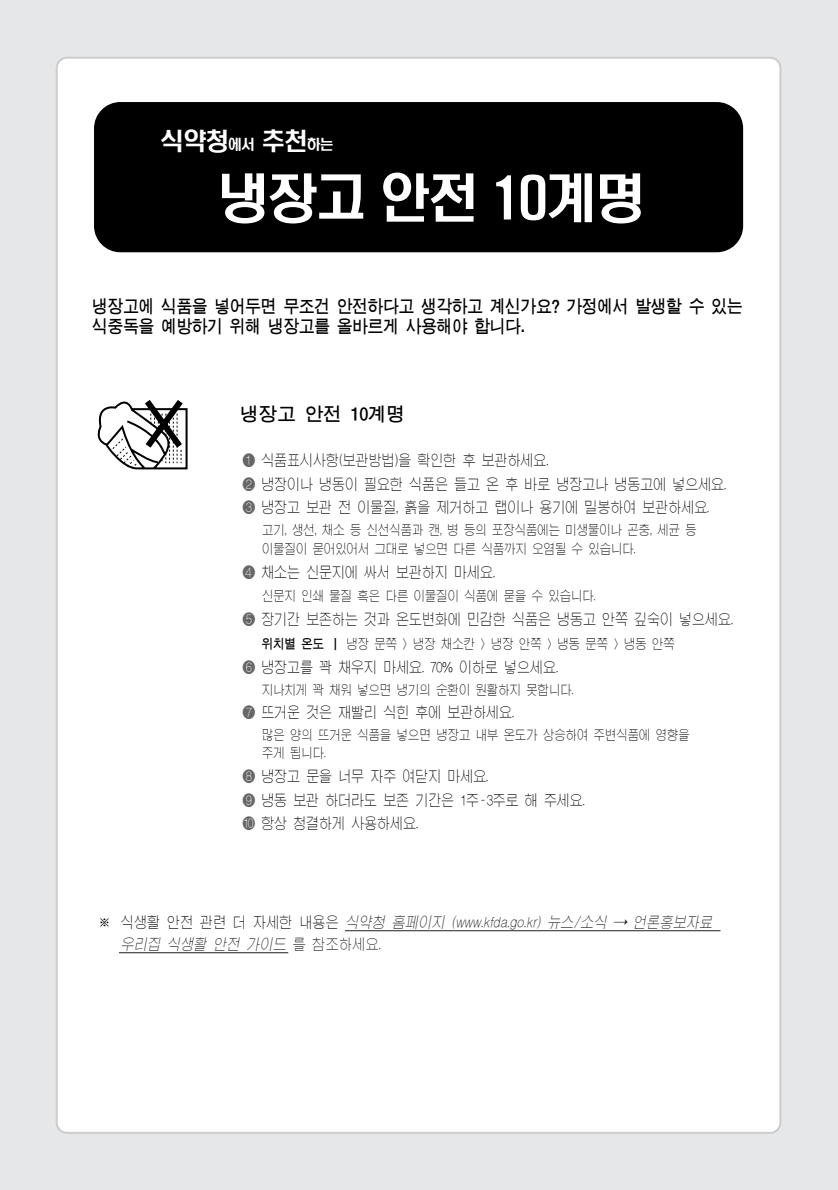
<style>
.page{position:relative;width:838px;height:1190px;background:#e6e7e9}
.page>*{position:absolute;margin:0;border:0;box-sizing:border-box;transform-origin:0 0}
.t1{font:500 52px "HYK Head Line";letter-spacing:-.06em;color:#fff}
.t2{font:500 24px "HYK Head Line";color:#fff}
.t3{font:20px "JC Ntg T";letter-spacing:-.025em;color:#000;scale:.95 1}
.t4{font:19px/20px "JC Ntg T";letter-spacing:-.045em;color:#000;scale:.85 1}
.t5{font:16px/23.8px "JCLIGH Tgo";letter-spacing:-.05em;color:#000;scale:.85 1}
.t6{font:italic 16px/22px "JCLIGH Tgo";color:#231f20;scale:.85 1}
.t7{font:14px/18.4px "JCLIGH Tgo";letter-spacing:-.045em;color:#000;scale:.85 1}
.s1{font-size:14px}
.s2{color:#666}
.s3{font-family:"JC Ntg T"}
.s4{font-family:"J Cna RUDE"}
.s5{font-style:normal;color:#000}
.s6{font-style:normal}
</style>
<div class="page">
<div style="left:57px;top:58px;width:723px;height:1075px;background:#fff;border-radius:10px"></div>
<div style="left:94px;top:102px;width:649px;height:150px;background:#000;border-radius:26px"></div>
<svg style="left:97px;top:400px;width:91px;height:70px"></svg>
<hr style="left:345px;top:930px;width:375px;height:1px;background:#231f20">
<hr style="left:119px;top:952px;width:169px;height:1px;background:#231f20">
<h2 class="t2" style="left:160px;top:131px;width:175px">식약청<span class="s1">에서</span> 추천<span class="s1">하는</span></h2>
<h1 class="t1" style="left:217px;top:176px;width:430px">냉장고 안전 10계명</h1>
<p class="t4" style="left:92px;top:297px;width:767px">냉장고에 식품을 넣어두면 무조건 안전하다고 생각하고 계신가요? 가정에서 발생할 수 있는 식중독을 예방하기 위해 냉장고를 올바르게 사용해야 합니다.</p>
<p class="t3" style="left:240px;top:405px;width:176px">냉장고 안전 10계명</p>
<p class="t5" style="left:242px;top:449px;width:572px"><span class="s2">❶</span> 식품표시사항(보관방법)을 확인한 후 보관하세요.<br><span class="s2">❷</span> 냉장이나 냉동이 필요한 식품은 들고 온 후 바로 냉장고나 냉동고에 넣으세요.<br><span class="s2">❸</span> 냉장고 보관 전 이물질, 흙을 제거하고 랩이나 용기에 밀봉하여 보관하세요.</p>
<p class="t7" style="left:262px;top:522px;width:514px">고기, 생선, 채소 등 신선식품과 캔, 병 등의 포장식품에는 미생물이나 곤충, 세균 등 이물질이 묻어있어서 그대로 넣으면 다른 식품까지 오염될 수 있습니다.</p>
<p class="t5" style="left:242px;top:561px;width:300px"><span class="s2">❹</span> 채소는 신문지에 싸서 보관하지 마세요.</p>
<p class="t7" style="left:262px;top:588px;width:395px">신문지 인쇄 물질 혹은 다른 이물질이 식품에 묻을 수 있습니다.</p>
<p class="t5" style="left:242px;top:608px;width:580px"><span class="s2">❺</span> 장기간 보존하는 것과 온도변화에 민감한 식품은 냉동고 안쪽 깊숙이 넣으세요.</p>
<p class="t7" style="left:262px;top:635px;width:488px"><span class="s3">위치별 온도</span> <span class="s4">ㅣ</span> 냉장 문쪽 &gt; 냉장 채소칸 &gt; 냉장 안쪽 &gt; 냉동 문쪽 &gt; 냉동 안쪽</p>
<p class="t5" style="left:242px;top:656px;width:374px"><span class="s2">❻</span> 냉장고를 꽉 채우지 마세요. 70% 이하로 넣으세요.</p>
<p class="t7" style="left:262px;top:681px;width:369px">지나치게 꽉 채워 넣으면 냉기의 순환이 원활하지 못합니다.</p>
<p class="t5" style="left:242px;top:701px;width:322px"><span class="s2">❼</span> 뜨거운 것은 재빨리 식힌 후에 보관하세요.</p>
<p class="t7" style="left:262px;top:726px;width:505px">많은 양의 뜨거운 식품을 넣으면 냉장고 내부 온도가 상승하여 주변식품에 영향을 주게 됩니다.</p>
<p class="t5" style="left:242px;top:765px;width:405px"><span class="s2">❽</span> 냉장고 문을 너무 자주 여닫지 마세요.<br><span class="s2">❾</span> 냉동 보관 하더라도 보존 기간은 1주 -3주로 해 주세요. <span class="s2">❿</span> 항상 청결하게 사용하세요.</p>
<p class="t6" style="left:121px;top:912px;width:702px;text-indent:-24px"><span class="s5">※ 식 생 활 안 전 관 련 더 자 세 한 내 용 은</span> 식약청 홈페이지 (www.kfda.go.kr) 뉴스/소식 → 언론홍보자료 우리집 식생활 안전 가이드 <span class="s6">를 참조하세요.</span></p>
</div>
